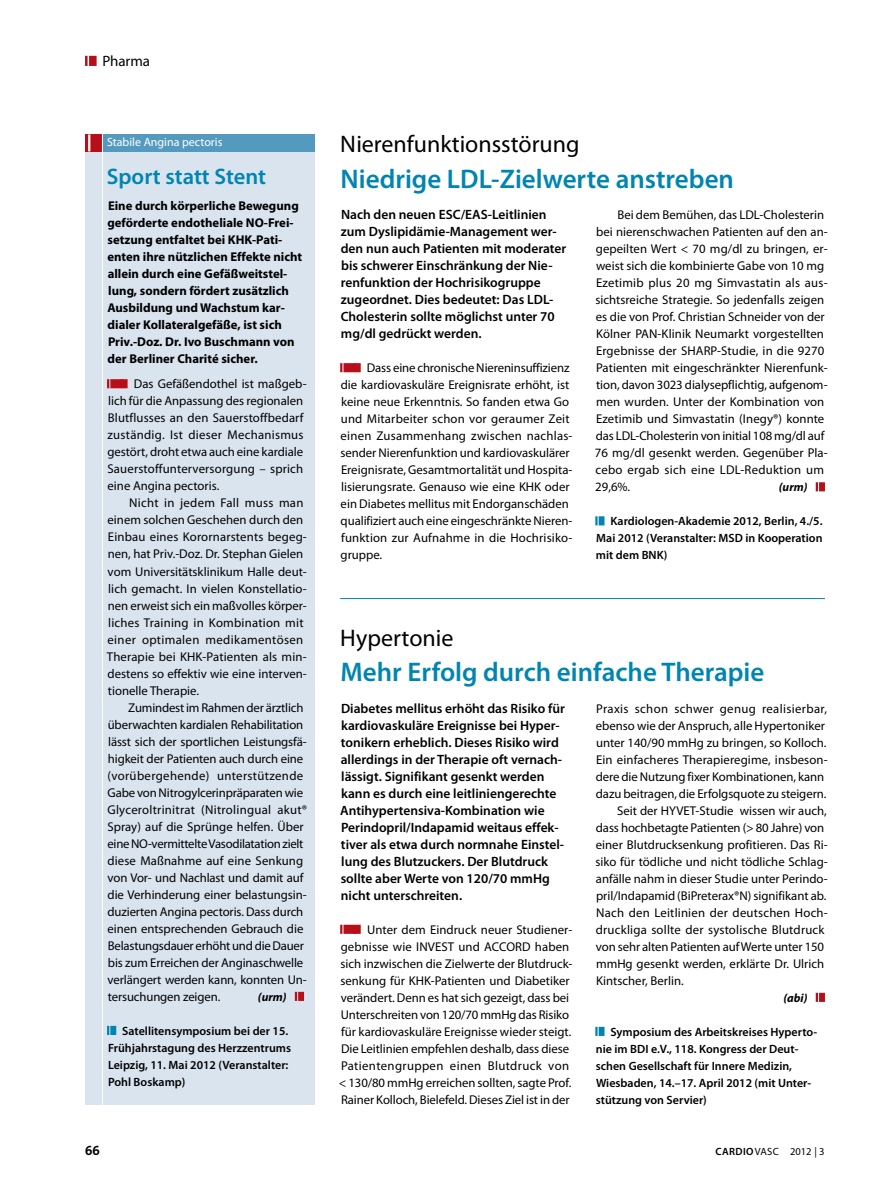
<style>
.page{position:relative;width:893px;height:1187px;background:#fff}
.page>*{position:absolute;margin:0;border:0;box-sizing:border-box;transform-origin:0 0}
.t1{font:600 27px "Myriad Pro";color:#0085b0}
.t2{font:24px "Myriad Pro";color:#000}
.t3{font:600 22.5px "Myriad Pro";color:#0085b0}
.t4{font:15px "Myriad Pro";letter-spacing:-.01em;color:#000}
.t5{font:600 13.5px/17px "Myriad Pro";color:#000}
.t6{font:13.5px "The Sans Bold Expert";color:#000}
.t7{font:12.75px/17px "Myriad Pro";color:#000}
.t8{font:700 12.75px/17px "Myriad Pro";color:#000}
.t9{font:12.75px "Myriad Pro";letter-spacing:.025em;color:#000}
.t10{font:600 12px/17px "Myriad Pro";color:#000}
.t11{font:12px "Myriad Pro";color:#fff}
.t12{font:italic 700 12px "Myriad Pro";color:#000}
.t13{font:10.5px "Myriad Pro";color:#000}
.s1{font-weight:600}
</style>
<div class="page">
<svg style="left:85px;top:56px;width:12px;height:10px"></svg>
<div style="left:85px;top:151px;width:230px;height:952px;background:#dae4ee"></div>
<svg style="left:107px;top:379px;width:21px;height:9px"></svg>
<svg style="left:295px;top:991px;width:9px;height:9px"></svg>
<svg style="left:107px;top:1025px;width:9px;height:9px"></svg>
<div style="left:85px;top:134px;width:17px;height:17px;background:#b60f1a"></div>
<div style="left:102px;top:134px;width:213px;height:17px;background:#549abf"></div>
<svg style="left:88px;top:134px;width:2px;height:17px"></svg>
<hr style="left:102px;top:134px;width:1px;height:972px;background:#fff">
<svg style="left:340px;top:363px;width:21px;height:9px"></svg>
<svg style="left:816px;top:482px;width:9px;height:9px"></svg>
<svg style="left:595px;top:516px;width:9px;height:9px"></svg>
<svg style="left:340px;top:924px;width:21px;height:9px"></svg>
<svg style="left:816px;top:992px;width:9px;height:9px"></svg>
<svg style="left:595px;top:1026px;width:9px;height:9px"></svg>
<hr style="left:340px;top:598px;width:485px;height:1px;background:#0085b0">
<p class="t4" style="left:103px;top:52px;width:49px">Pharma</p>
<p class="t11" style="left:107px;top:135px;width:117px">Stabile Angina pectoris</p>
<h3 class="t3" style="left:107px;top:162px;width:161px">Sport statt Stent</h3>
<p class="t8" style="left:107px;top:196px;width:196px">Eine durch körperliche Bewegung geförderte endotheliale NO-Frei&shy;setzung entfaltet bei KHK-Pati&shy;enten ihre nützlichen Effekte nicht allein durch eine Gefäßweitstel&shy;lung, sondern fördert zusätzlich Ausbildung und Wachstum kar&shy;dialer Kollateralgefäße, ist sich Priv.-Doz. Dr. Ivo Buschmann von der Berliner Charité sicher.</p>
<p class="t7" style="left:108px;top:375px;width:201px;text-indent:26px">Das Gefäßendothel ist maßgeb&shy;lich für die Anpassung des regionalen Blutflusses an den Sauerstoffbedarf zuständig. Ist dieser Mechanismus gestört, droht etwa auch eine kardiale Sauerstoffunterversorgung – sprich eine Angina pectoris.</p>
<p class="t7" style="left:107px;top:494px;width:201px;text-indent:22px">Nicht in jedem Fall muss man einem solchen Geschehen durch den Einbau eines Korornarstents begeg&shy;nen, hat Priv.-Doz. Dr. Stephan Gielen vom Universitätsklinikum Halle deut&shy;lich gemacht. In vielen Konstellatio&shy;nen erweist sich ein maßvolles körper&shy;liches Training in Kombination mit einer optimalen medikamentösen Therapie bei KHK-Patienten als min&shy;destens so effektiv wie eine interven&shy;tionelle Therapie.</p>
<p class="t7" style="left:107px;top:698px;width:201px;text-indent:21px">Zumindest im Rahmen der ärztlich überwachten kardialen Rehabilitation lässt sich der sportlichen Leistungsfä&shy;higkeit der Patienten auch durch eine (vorübergehende) unterstützende Gabe von Nitrogylcerinpräparaten wie Glyceroltrinitrat (Nitrolingual akut® Spray) auf die Sprünge helfen. Über eine NO-vermittelte Vasodilatation zielt diese Maßnahme auf eine Senkung von Vor- und Nachlast und damit auf die Verhinderung einer belastungsin&shy;duzierten Angina pectoris. Dass durch einen entsprechenden Gebrauch die Belastungsdauer erhöht und die Dauer bis zum Erreichen der Anginaschwelle verlängert werden kann, konnten Un&shy;tersuchungen zeigen.</p>
<p class="t12" style="left:258px;top:989px;width:30px">(urm)</p>
<p class="t10" style="left:108px;top:1022px;width:184px;text-indent:14px">Satellitensymposium bei der 15.<br>Frühjahrstagung des Herzzentrums<br>Leipzig, 11. Mai 2012 (Veranstalter:<br>Pohl Boskamp)</p>
<h2 class="t2" style="left:340px;top:129px;width:241px">Nierenfunktionsstörung</h2>
<h1 class="t1" style="left:340px;top:161px;width:395px">Niedrige LDL-Zielwerte anstreben</h1>
<p class="t5" style="left:341px;top:206px;width:227px">Nach den neuen ESC/EAS-Leitlinien zum Dyslipidämie-Management wer&shy;den nun auch Patienten mit moderater bis schwerer Einschränkung der Nie&shy;renfunktion der Hochrisikogruppe zugeordnet. Dies bedeutet: Das LDL-Cholesterin sollte möglichst unter 70 mg/dl gedrückt werden.</p>
<p class="t7" style="left:340px;top:359px;width:234px;text-indent:26px">Dass eine chronische Niereninsuffizienz die kardiovaskuläre Ereignisrate erhöht, ist keine neue Erkenntnis. So fanden etwa Go und Mitarbeiter schon vor geraumer Zeit einen Zusammenhang zwischen nachlas&shy;sender Nierenfunktion und kardiovaskulärer Ereignisrate, Gesamtmortalität und Hospita&shy;lisierungsrate. Genauso wie eine KHK oder ein Diabetes mellitus mit Endorganschäden qualifiziert auch eine eingeschränkte Nieren&shy;funktion zur Aufnahme in die Hochrisiko&shy;gruppe.</p>
<p class="t7" style="left:595px;top:206px;width:234px;text-indent:22px">Bei dem Bemühen, das LDL-Cholesterin bei nierenschwachen Patienten auf den an&shy;gepeilten Wert &lt; 70 mg/dl zu bringen, er&shy;weist sich die kombinierte Gabe von 10 mg Ezetimib plus 20 mg Simvastatin als aus&shy;sichtsreiche Strategie. So jedenfalls zeigen es die von Prof. Christian Schneider von der Kölner PAN-Klinik Neumarkt vorgestellten Ergebnisse der SHARP-Studie, in die 9270<br>Patienten mit eingeschränkter Nierenfunk&shy;tion, davon 3023 dialysepflichtig, aufgenom&shy;men wurden. Unter der Kombination von Ezetimib und Simvastatin (Inegy®) konnte das LDL-Cholesterin von initial 108 mg/dl auf 76 mg/dl gesenkt werden. Gegenüber Pla&shy;cebo ergab sich eine LDL-Reduktion um 29,6%.</p>
<p class="t12" style="left:779px;top:479px;width:30px">(urm)</p>
<p class="t10" style="left:596px;top:512px;width:228px;text-align:justify;text-indent:15px">Kardiologen-Akademie 2012, Berlin, 4./5.<br>Mai 2012 (Veranstalter: MSD in Kooperation mit dem BNK)</p>
<h2 class="t2" style="left:340px;top:622px;width:115px">Hypertonie</h2>
<h1 class="t1" style="left:340px;top:654px;width:426px">Mehr Erfolg durch einfache Therapie</h1>
<p class="t5" style="left:340px;top:699px;width:226px">Diabetes mellitus erhöht das Risiko für kardiovaskuläre Ereignisse bei Hyper&shy;tonikern erheblich. Dieses Risiko wird allerdings in der Therapie oft vernach&shy;lässigt. Signifikant gesenkt werden kann es durch eine leitliniengerechte Antihypertensiva-Kombination wie Perindopril/Indapamid weitaus effek&shy;tiver als etwa durch normnahe Einstel&shy;lung des Blutzuckers. Der Blutdruck sollte aber Werte von 120/70 mmHg nicht unterschreiten.</p>
<p class="t7" style="left:339px;top:920px;width:235px;text-indent:28px">Unter dem Eindruck neuer Studiener&shy;gebnisse wie INVEST und ACCORD haben sich inzwischen die Zielwerte der Blutdruck&shy;senkung für KHK-Patienten und Diabetiker verändert. Denn es hat sich gezeigt, dass bei Unterschreiten von 120/70 mmHg das Risiko für kardiovaskuläre Ereignisse wieder steigt.<br>Die Leitlinien empfehlen deshalb, dass diese Patientengruppen einen Blutdruck von &lt; 130/80 mmHg erreichen sollten, sagte Prof.<br>Rainer Kolloch, Bielefeld. Dieses Ziel ist in der</p>
<p class="t9" style="left:596px;top:700px;width:232px">Praxis schon schwer genug realisierbar,</p>
<p class="t7" style="left:596px;top:716px;width:231px">ebenso wie der Anspruch, alle Hypertoniker</p>
<p class="t7" style="left:596px;top:733px;width:232px">unter 140/90 mmHg zu bringen, so Kolloch.</p>
<p class="t7" style="left:596px;top:750px;width:233px">Ein einfacheres Therapieregime, insbeson-</p>
<p class="t7" style="left:596px;top:767px;width:230px">dere die Nutzung fixer Kombinationen, kann</p>
<p class="t7" style="left:596px;top:784px;width:232px">dazu beitragen, die Erfolgsquote zu steigern.</p>
<p class="t7" style="left:617px;top:801px;width:211px">Seit der HYVET-Studie wissen wir auch,</p>
<p class="t7" style="left:596px;top:818px;width:230px">dass hochbetagte Patienten (&gt; 80 Jahre) von</p>
<p class="t7" style="left:596px;top:835px;width:233px">einer Blutdrucksenkung profitieren. Das Ri-</p>
<p class="t7" style="left:596px;top:852px;width:234px">siko für tödliche und nicht tödliche Schlag-</p>
<p class="t7" style="left:596px;top:869px;width:233px">anfälle nahm in dieser Studie unter Perindo-</p>
<p class="t7" style="left:596px;top:886px;width:232px">pril/Indapamid (BiPreterax®N) signifikant ab.</p>
<p class="t7" style="left:596px;top:903px;width:233px">Nach den Leitlinien der deutschen Hoch-</p>
<p class="t7" style="left:596px;top:920px;width:230px">druckliga sollte der systolische Blutdruck</p>
<p class="t7" style="left:596px;top:937px;width:230px">von sehr alten Patienten auf Werte unter 150</p>
<p class="t7" style="left:596px;top:954px;width:230px">mmHg gesenkt werden, erklärte Dr. Ulrich</p>
<p class="t7" style="left:596px;top:971px;width:89px">Kintscher, Berlin.</p>
<p class="t12" style="left:783px;top:989px;width:26px">(abi)</p>
<p class="t10" style="left:596px;top:1023px;width:223px;text-indent:15px">Symposium des Arbeitskreises Hyperto&shy;nie im BDI e.V., 118. Kongress der Deut&shy;schen Gesellschaft für Innere Medizin, Wiesbaden, 14.–17. April 2012 (mit Unter&shy;stützung von Servier)</p>
<p class="t6" style="left:85px;top:1141px;width:16px">66</p>
<p class="t13" style="left:715px;top:1144px;width:111px"><span class="s1">CARDIO</span>VASC 2012 | 3</p>
</div>
